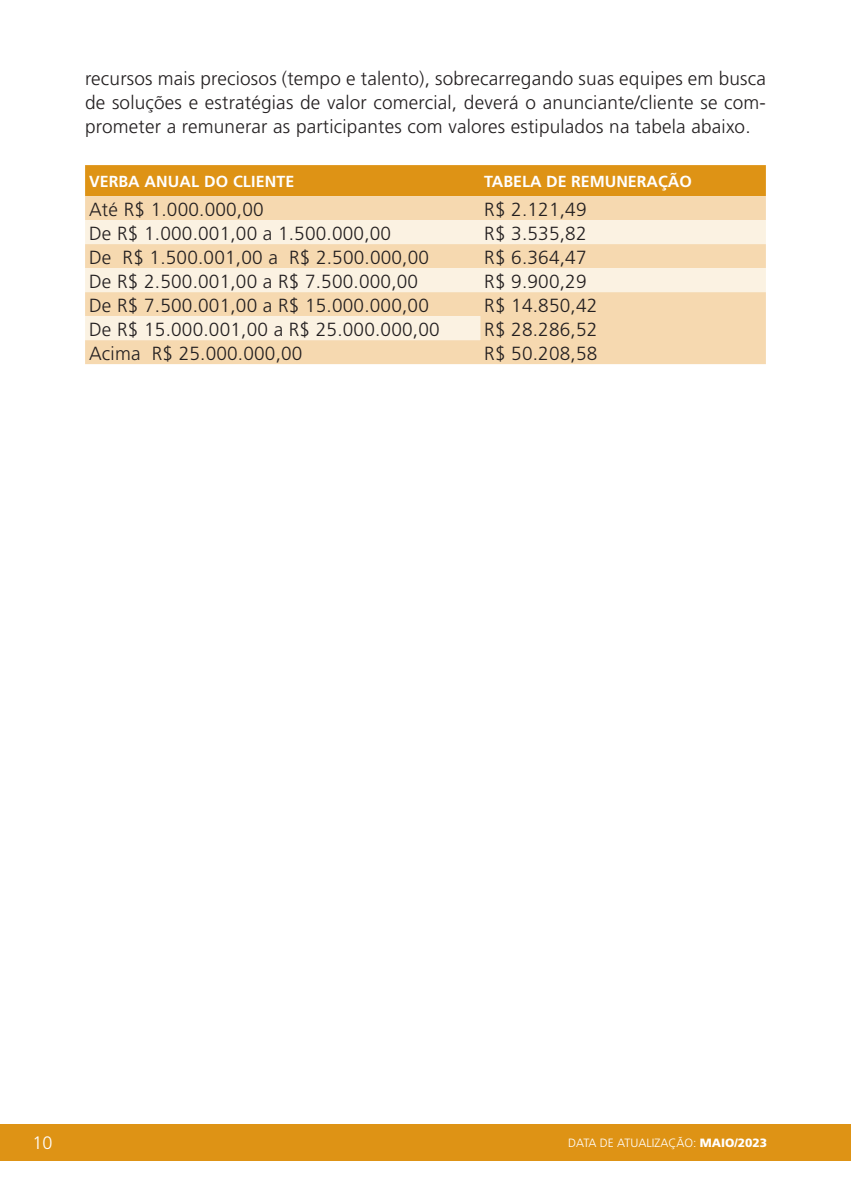
<style>
.page{position:relative;width:851px;height:1191px;background:#fff}
.page>*{position:absolute;margin:0;border:0;box-sizing:border-box;transform-origin:0 0}
.t1{font:300 19px/24px "Frutiger LT Std";letter-spacing:.01em;color:#231f20;text-align:justify}
.t2{font:300 18px "Frutiger LT Std";color:#fff}
.t3{font:700 16px "Frutiger LT Std";color:#fff}
.t4{font:300 12px "Frutiger LT Std";color:#fff}
.s1{font-weight:900}
</style>
<div class="page">
<div style="left:0;top:1124px;width:850px;height:36px;background:#de9315"></div>
<div style="left:85px;top:165px;width:680px;height:31px;background:#de9315"></div>
<div style="left:85px;top:196px;width:680px;height:168px;background:#f6d9b0"></div>
<svg style="left:85px;top:220px;width:680px;height:120px;background:#f8e6ca"></svg>
<p class="t1" style="left:85px;top:67px;width:682px">recursos mais preciosos (tempo e talento), sobrecarregando suas equipes em busca de soluções e estratégias de valor comercial, deverá o anunciante/cliente se com&shy;prometer a remunerar as participantes com valores estipulados na tabela abaixo.</p>
<p class="t3" style="left:89px;top:172px;width:207px">VERBA ANUAL DO CLIENTE</p>
<p class="t3" style="left:484px;top:172px;width:209px">TABELA DE REMUNERAÇÃO</p>
<p class="t1" style="left:89px;top:198px;width:176px">Até R$ 1.000.000,00</p>
<p class="t1" style="left:484px;top:198px;width:104px">R$ 2.121,49</p>
<p class="t1" style="left:89px;top:222px;width:303px">De R$ 1.000.001,00 a 1.500.000,00</p>
<p class="t1" style="left:484px;top:222px;width:104px">R$ 3.535,82</p>
<p class="t1" style="left:89px;top:246px;width:341px">De R$ 1.500.001,00 a R$ 2.500.000,00</p>
<p class="t1" style="left:484px;top:246px;width:104px">R$ 6.364,47</p>
<p class="t1" style="left:89px;top:270px;width:330px">De R$ 2.500.001,00 a R$ 7.500.000,00</p>
<p class="t1" style="left:484px;top:270px;width:104px">R$ 9.900,29</p>
<p class="t1" style="left:89px;top:294px;width:341px">De R$ 7.500.001,00 a R$ 15.000.000,00</p>
<p class="t1" style="left:484px;top:294px;width:115px">R$ 14.850,42</p>
<p class="t1" style="left:89px;top:318px;width:352px">De R$ 15.000.001,00 a R$ 25.000.000,00</p>
<p class="t1" style="left:484px;top:318px;width:115px">R$ 28.286,52</p>
<p class="t1" style="left:89px;top:342px;width:215px">Acima R$ 25.000.000,00</p>
<p class="t1" style="left:484px;top:342px;width:115px">R$ 50.208,58</p>
<p class="t2" style="left:33px;top:1132px;width:22px">10</p>
<p class="t4" style="left:568px;top:1135px;width:200px">DATA DE ATUALIZAÇÃO: <span class="s1">MAIO/2023</span></p>
</div>
